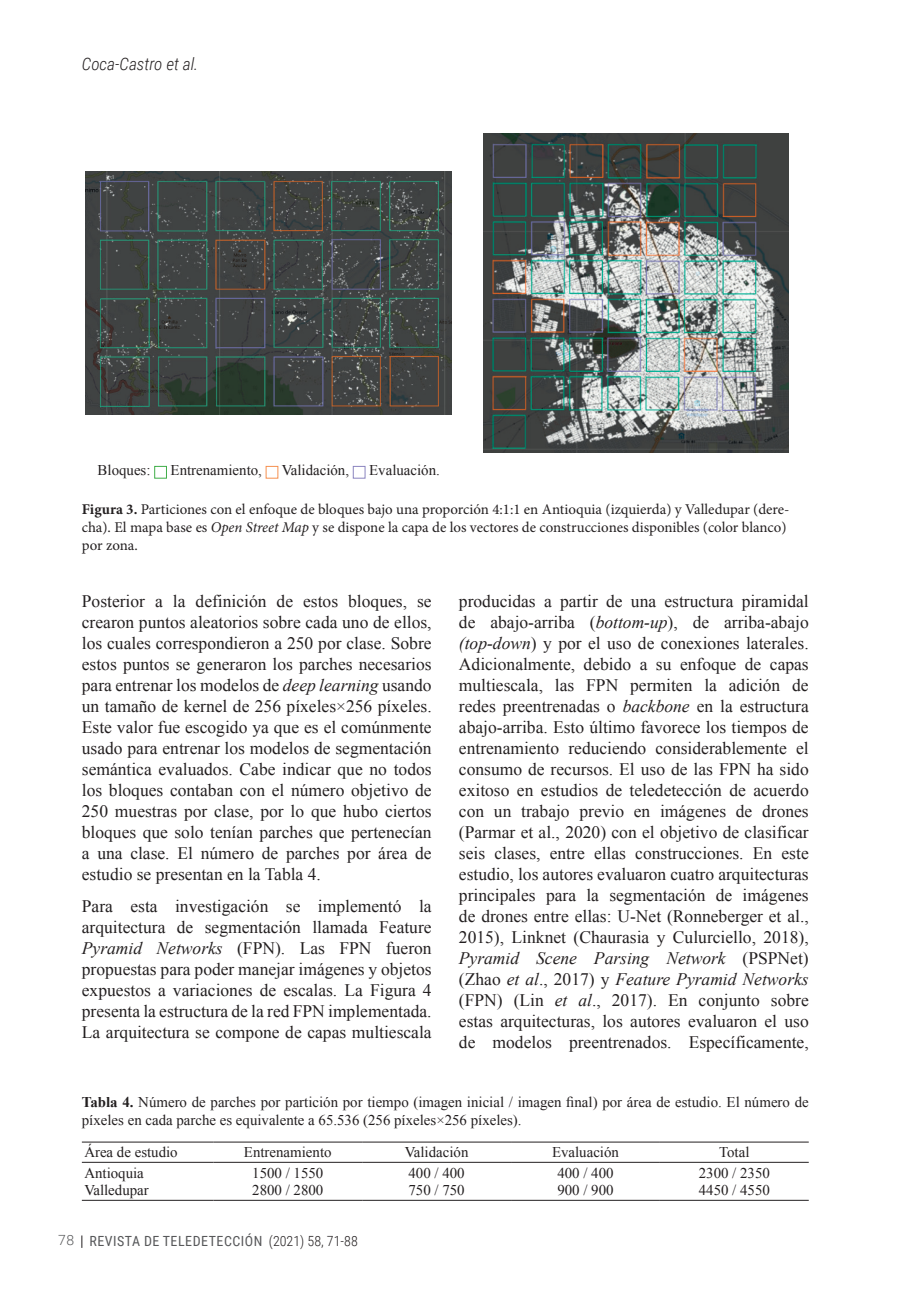
<style>
.page{position:relative;width:908px;height:1300px;background:#fff}
.page>*{position:absolute;margin:0;border:0;box-sizing:border-box;transform-origin:0 0}
.TD_06_TXT_GRAL_es{font:17.5px/21px "Times New Roman";color:#231f20;text-align:justify}
.t1{font:italic 300 17.15px "Roboto Condensed";color:#231f20}
.TD_09_PIE_FOTO{font:14.88px/17.8px "Minion Pro";color:#231f20}
.TD_10_TEXTO_TABLA{font:14.88px "Times New Roman";color:#231f20}
.TD_TIT_TABLA{font:14.88px/17.8px "Times New Roman";color:#231f20}
.t2{font:14px "Roboto Condensed";letter-spacing:.035em;color:#57585a}
.t3{font:300 14px "Roboto";color:#57585a}
.s1{font-weight:700}
.s2{font-style:italic}
.s3{font-weight:300;color:#231f20}
</style>
<div class="page">
<svg style="left:81px;top:1235px;width:1px;height:13px"></svg>
<img style="left:86px;top:172px;width:365px;height:243px">
<img style="left:484px;top:134px;width:304px;height:319px">
<div style="left:154px;top:466px;width:13px;height:13px;border:1px solid #40ae49"></div>
<div style="left:266px;top:466px;width:12px;height:13px;border:1px solid #f69150"></div>
<div style="left:353px;top:466px;width:12px;height:13px;border:1px solid #8b85bf"></div>
<hr style="left:82px;top:1141px;width:131px;height:1px;background:#231f20">
<hr style="left:213px;top:1141px;width:149px;height:1px;background:#231f20">
<hr style="left:362px;top:1141px;width:149px;height:1px;background:#231f20">
<hr style="left:511px;top:1141px;width:149px;height:1px;background:#231f20">
<hr style="left:660px;top:1141px;width:149px;height:1px;background:#231f20">
<hr style="left:82px;top:1162px;width:131px;height:1px;background:#231f20">
<hr style="left:213px;top:1162px;width:149px;height:1px;background:#231f20">
<hr style="left:362px;top:1162px;width:149px;height:1px;background:#231f20">
<hr style="left:511px;top:1162px;width:149px;height:1px;background:#231f20">
<hr style="left:660px;top:1162px;width:149px;height:1px;background:#231f20">
<hr style="left:82px;top:1200px;width:131px;height:1px;background:#231f20">
<hr style="left:213px;top:1200px;width:149px;height:1px;background:#231f20">
<hr style="left:362px;top:1200px;width:149px;height:1px;background:#231f20">
<hr style="left:511px;top:1200px;width:149px;height:1px;background:#231f20">
<hr style="left:660px;top:1200px;width:149px;height:1px;background:#231f20">
<p class="t1" style="left:82px;top:52px;width:118px">Coca-Castro et al.</p>
<p class="TD_10_TEXTO_TABLA" style="left:98px;top:460px;width:54px">Bloques:</p>
<p class="TD_10_TEXTO_TABLA" style="left:171px;top:460px;width:93px">Entrenamiento,</p>
<p class="TD_10_TEXTO_TABLA" style="left:282px;top:460px;width:69px">Validación,</p>
<p class="TD_10_TEXTO_TABLA" style="left:369px;top:460px;width:72px">Evaluación.</p>
<p class="TD_09_PIE_FOTO" style="left:82px;top:501px;width:709px"><span class="s1">Figura 3.</span> Particiones con el enfoque de bloques bajo una proporción 4:1:1 en Antioquia (izquierda) y Valledupar (dere&shy;cha). El mapa base es <span class="s2">Open Street Map</span> y se dispone la capa de los vectores de construcciones disponibles (color blanco) por zona.</p>
<p class="TD_06_TXT_GRAL_es" style="left:82px;top:590px;width:351px">Posterior a la definición de estos bloques, se crearon puntos aleatorios sobre cada uno de ellos, los cuales correspondieron a 250 por clase. Sobre estos puntos se generaron los parches necesarios para entrenar los modelos de <span class="s2">deep learning</span> usando un tamaño de kernel de 256 píxeles×256 píxeles.<br>Este valor fue escogido ya que es el comúnmente usado para entrenar los modelos de segmentación semántica evaluados. Cabe indicar que no todos los bloques contaban con el número objetivo de 250 muestras por clase, por lo que hubo ciertos bloques que solo tenían parches que pertenecían a una clase. El número de parches por área de estudio se presentan en la Tabla 4.</p>
<p class="TD_06_TXT_GRAL_es" style="left:82px;top:895px;width:351px">Para esta investigación se implementó la arquitectura de segmentación llamada Feature <span class="s2">Pyramid Networks</span> (FPN). Las FPN fueron propuestas para poder manejar imágenes y objetos expuestos a variaciones de escalas. La Figura 4 presenta la estructura de la red FPN implementada.<br>La arquitectura se compone de capas multiescala</p>
<p class="TD_06_TXT_GRAL_es" style="left:459px;top:590px;width:351px">producidas a partir de una estructura piramidal de abajo-arriba (<span class="s2">bottom-up</span>), de arriba-abajo <span class="s2">(top-down</span>) y por el uso de conexiones laterales.<br>Adicionalmente, debido a su enfoque de capas multiescala, las FPN permiten la adición de redes preentrenadas o <span class="s2">backbone</span> en la estructura abajo-arriba. Esto último favorece los tiempos de entrenamiento reduciendo considerablemente el consumo de recursos. El uso de las FPN ha sido exitoso en estudios de teledetección de acuerdo con un trabajo previo en imágenes de drones (Parmar et al., 2020) con el objetivo de clasificar seis clases, entre ellas construcciones. En este estudio, los autores evaluaron cuatro arquitecturas principales para la segmentación de imágenes de drones entre ellas: U-Net (Ronneberger et al., 2015), Linknet (Chaurasia y Culurciello, 2018), <span class="s2">Pyramid Scene Parsing Network</span> (PSPNet) (Zhao <span class="s2">et al</span>., 2017) y <span class="s2">Feature Pyramid Networks </span>(FPN) (Lin <span class="s2">et al</span>., 2017). En conjunto sobre estas arquitecturas, los autores evaluaron el uso de modelos preentrenados. Específicamente,</p>
<p class="TD_TIT_TABLA" style="left:82px;top:1092px;width:728px"><span class="s1">Tabla 4.</span> Número de parches por partición por tiempo (imagen inicial / imagen final) por área de estudio. El número de píxeles en cada parche es equivalente a 65.536 (256 píxeles×256 píxeles).</p>
<p class="TD_10_TEXTO_TABLA" style="left:84px;top:1142px;width:95px">Área de estudio</p>
<p class="TD_10_TEXTO_TABLA" style="left:244px;top:1142px;width:89px">Entrenamiento</p>
<p class="TD_10_TEXTO_TABLA" style="left:405px;top:1142px;width:65px">Validación</p>
<p class="TD_10_TEXTO_TABLA" style="left:552px;top:1142px;width:68px">Evaluación</p>
<p class="TD_10_TEXTO_TABLA" style="left:719px;top:1142px;width:32px">Total</p>
<p class="TD_10_TEXTO_TABLA" style="left:84px;top:1162px;width:61px">Antioquia</p>
<p class="TD_10_TEXTO_TABLA" style="left:252px;top:1162px;width:73px">1500 / 1550</p>
<p class="TD_10_TEXTO_TABLA" style="left:408px;top:1162px;width:58px">400 / 400</p>
<p class="TD_10_TEXTO_TABLA" style="left:557px;top:1162px;width:58px">400 / 400</p>
<p class="TD_10_TEXTO_TABLA" style="left:699px;top:1162px;width:73px">2300 / 2350</p>
<p class="TD_10_TEXTO_TABLA" style="left:84px;top:1180px;width:66px">Valledupar</p>
<p class="TD_10_TEXTO_TABLA" style="left:252px;top:1180px;width:73px">2800 / 2800</p>
<p class="TD_10_TEXTO_TABLA" style="left:408px;top:1180px;width:58px">750 / 750</p>
<p class="TD_10_TEXTO_TABLA" style="left:557px;top:1180px;width:58px">900 / 900</p>
<p class="TD_10_TEXTO_TABLA" style="left:699px;top:1180px;width:73px">4450 / 4550</p>
<p class="t3" style="left:58px;top:1230px;width:18px">78</p>
<p class="t2" style="left:90px;top:1231px;width:270px">REVISTA DE TELEDETECCIÓN <span class="s3">(2021) 58, 71-88</span></p>
</div>
